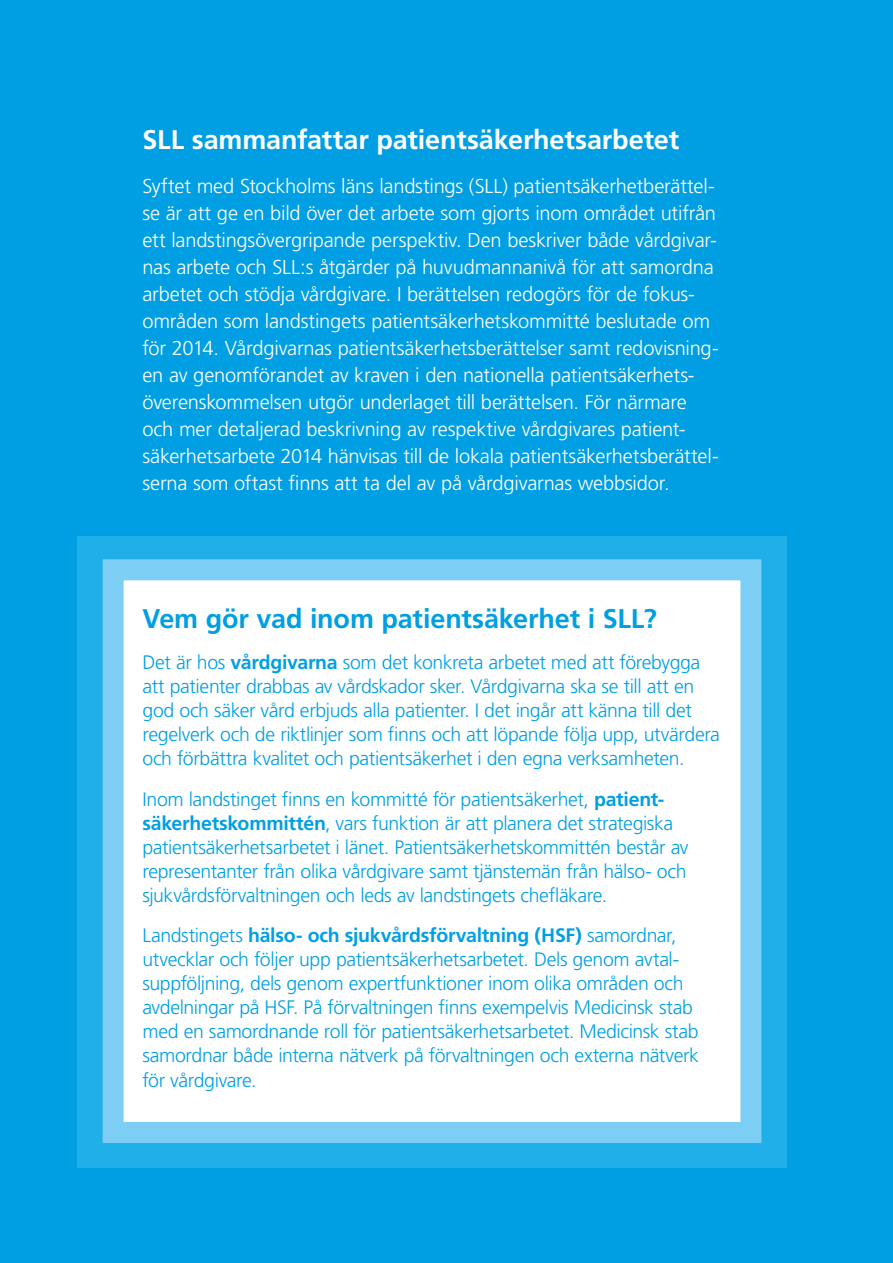
<style>
.page{position:relative;width:893px;height:1263px;background:#009fe3}
.page>*{position:absolute;margin:0;border:0;box-sizing:border-box;transform-origin:0 0}
.t1{font:700 27px "Frutiger";letter-spacing:-.005em;color:#fff}
.t2{font:700 27px "Frutiger";letter-spacing:-.005em;color:#009fe3}
.t3{font:300 20.1px/27px "Frutiger";letter-spacing:-.01em;color:#fff}
.t4{font:300 19.5px/24px "Frutiger";letter-spacing:-.02em;color:#009fe3}
.s1{font-weight:700}
</style>
<div class="page">
<div style="left:77px;top:536px;width:710px;height:631px;background:#1fafe9"></div>
<div style="left:103px;top:559px;width:658px;height:584px;background:#fff;border:21px solid #7ccef5"></div>
<h1 class="t1" style="left:142px;top:123px;width:538px">SLL sammanfattar patientsäkerhetsarbetet</h1>
<p class="t3" style="left:142px;top:172px;width:578px">Syftet med Stockholms läns landstings (SLL) patientsäkerhetberättel&shy;se är att ge en bild över det arbete som gjorts inom området utifrån ett landstingsövergripande perspektiv. Den beskriver både vårdgivar&shy;nas arbete och SLL:s åtgärder på huvudmannanivå för att samordna arbetet och stödja vårdgivare. I berättelsen redogörs för de fokus&shy;områden som landstingets patientsäkerhetskommitté beslutade om för 2014. Vårdgivarnas patientsäkerhetsberättelser samt redovisning&shy;en av genomförandet av kraven i den nationella patientsäkerhets&shy;överenskommelsen utgör underlaget till berättelsen. För närmare och mer detaljerad beskrivning av respektive vårdgivares patient&shy;säkerhetsarbete 2014 hänvisas till de lokala patientsäkerhetsberättel&shy;serna som oftast finns att ta del av på vårdgivarnas webbsidor.</p>
<h1 class="t2" style="left:142px;top:602px;width:516px">Vem gör vad inom patientsäkerhet i SLL?</h1>
<p class="t4" style="left:142px;top:650px;width:579px">Det är hos <span class="s1">vårdgivarna</span> som det konkreta arbetet med att förebygga att patienter drabbas av vårdskador sker. Vårdgivarna ska se till att en god och säker vård erbjuds alla patienter. I det ingår att känna till det regelverk och de riktlinjer som finns och att löpande följa upp, utvärdera och förbättra kvalitet och patientsäkerhet i den egna verksamheten.</p>
<p class="t4" style="left:142px;top:787px;width:548px">Inom landstinget finns en kommitté för patientsäkerhet, <span class="s1">patient&shy;säkerhetskommittén</span>, vars funktion är att planera det strategiska patientsäkerhetsarbetet i länet. Patientsäkerhetskommittén består av representanter från olika vårdgivare samt tjänstemän från hälso- och sjukvårdsförvaltningen och leds av landstingets chefläkare.</p>
<p class="t4" style="left:142px;top:923px;width:558px">Landstingets <span class="s1">hälso- och sjukvårdsförvaltning (HSF)</span> samordnar, utvecklar och följer upp patientsäkerhetsarbetet. Dels genom avtal&shy;suppföljning, dels genom expertfunktioner inom olika områden och avdelningar på HSF. På förvaltningen finns exempelvis Medicinsk stab med en samordnande roll för patientsäkerhetsarbetet. Medicinsk stab samordnar både interna nätverk på förvaltningen och externa nätverk för vårdgivare.</p>
</div>
